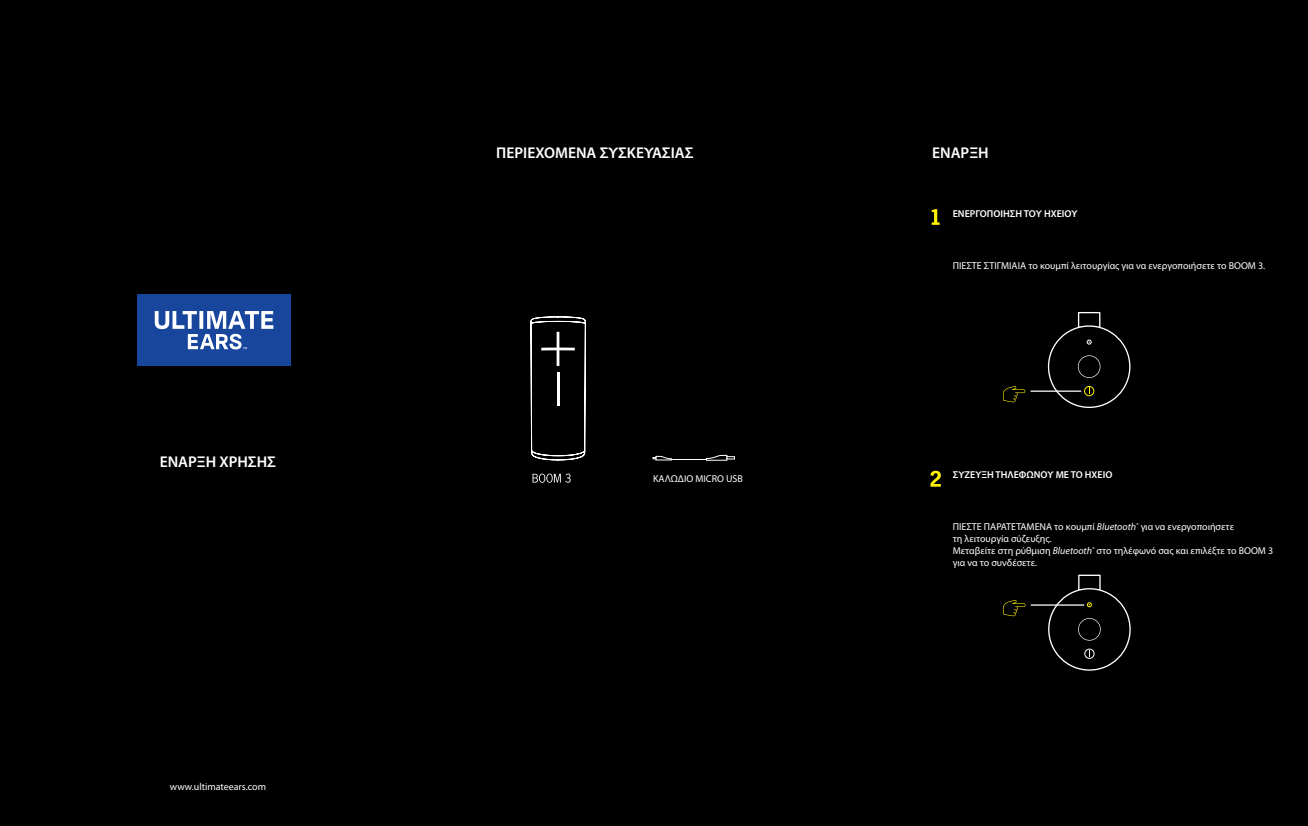
<style>
.page{position:relative;width:1308px;height:826px;background:#fff}
.page>*{position:absolute;margin:0;border:0;box-sizing:border-box;transform-origin:0 0}
.t1{font:600 15.62px "Myriad Pro";color:#fff}
.t2{font:10px/12px "Myriad Pro";color:#fff}
.t3{font:600 10px "Myriad Pro";color:#fff}
.t4{font:italic 5.88px "Myriad Pro";color:#fff}
.s1{font-style:italic}
</style>
<div class="page">
<div style="left:0;top:0;width:1307px;height:826px;background:#000001"></div>
<div style="left:138px;top:294px;width:153px;height:71px;background:#18469d"></div>
<svg style="left:155px;top:311px;width:118px;height:38px"></svg>
<svg style="left:705px;top:455px;width:30px;height:6px"></svg>
<hr style="left:670px;top:459px;width:36px;height:1px;background:#fff">
<svg style="left:652px;top:456px;width:20px;height:4px"></svg>
<svg style="left:931px;top:209px;width:8px;height:16px"></svg>
<svg style="left:930px;top:470px;width:11px;height:16px"></svg>
<svg style="left:1003px;top:386px;width:22px;height:16px"></svg>
<div style="left:1078px;top:312px;width:22px;height:16px;border:1px solid #fff"></div>
<div style="left:1048px;top:326px;width:81px;height:81px;background:#000001;border-radius:50%"></div>
<div style="left:1047px;top:325px;width:83px;height:83px;border:1px solid #fff;border-radius:50%"></div>
<div style="left:1084px;top:386px;width:10px;height:10px;border:1px solid #fff101;border-radius:50%"></div>
<svg style="left:1087px;top:340px;width:4px;height:4px"></svg>
<svg style="left:1078px;top:355px;width:22px;height:23px"></svg>
<hr style="left:1030px;top:390px;width:51px;height:2px;background:#fff">
<div style="left:1078px;top:574px;width:22px;height:17px;border:1px solid #fff"></div>
<div style="left:1048px;top:588px;width:82px;height:82px;background:#000001;border-radius:50%"></div>
<div style="left:1048px;top:588px;width:82px;height:82px;border:1px solid #fff;border-radius:50%"></div>
<div style="left:1084px;top:649px;width:10px;height:9px;border:1px solid #fff;border-radius:50%"></div>
<svg style="left:1087px;top:602px;width:4px;height:5px"></svg>
<svg style="left:1078px;top:618px;width:22px;height:22px"></svg>
<svg style="left:1003px;top:600px;width:22px;height:16px"></svg>
<hr style="left:1030px;top:604px;width:54px;height:1px;background:#fff">
<svg style="left:532px;top:473px;width:38px;height:10px"></svg>
<svg style="left:530px;top:316px;width:56px;height:144px"></svg>
<hr style="left:556px;top:372px;width:3px;height:34px;background:#fff">
<p class="t1" style="left:160px;top:452px;width:118px">ΕΝΑΡΞΗ ΧΡΗΣΗΣ</p>
<p class="t2" style="left:170px;top:780px;width:98px">www.ultimateears.com</p>
<p class="t1" style="left:496px;top:143px;width:199px">ΠΕΡΙΕΧΟΜΕΝΑ ΣΥΣΚΕΥΑΣΙΑΣ</p>
<p class="t2" style="left:653px;top:472px;width:91px">ΚΑΛΩΔΙΟ MICRO USB</p>
<p class="t1" style="left:932px;top:143px;width:58px">ΕΝΑΡΞΗ</p>
<p class="t3" style="left:952px;top:207px;width:126px">ΕΝΕΡΓΟΠΟΙΗΣΗ ΤΟΥ ΗΧΕΙΟΥ</p>
<p class="t2" style="left:952px;top:259px;width:314px">ΠΙΕΣΤΕ ΣΤΙΓΜΙΑΙΑ το κουμπί λειτουργίας για να ενεργοποιήσετε το BOOM 3.</p>
<p class="t3" style="left:952px;top:468px;width:161px">ΣΥΖΕΥΞΗ ΤΗΛΕΦΩΝΟΥ ΜΕ ΤΟ ΗΧΕΙΟ</p>
<p class="t4" style="left:1136px;top:521px;width:4px">R</p>
<p class="t2" style="left:952px;top:521px;width:283px">ΠΙΕΣΤΕ ΠΑΡΑΤΕΤΑΜΕΝΑ το κουμπί <span class="s1">Bluetooth</span> για να ενεργοποιήσετε τη λειτουργία σύζευξης.</p>
<p class="t4" style="left:1092px;top:545px;width:4px">R</p>
<p class="t2" style="left:952px;top:545px;width:322px">Μεταβείτε στη ρύθμιση <span class="s1">Bluetooth</span> στο τηλέφωνό σας και επιλέξτε το BOOM 3 για να το συνδέσετε.</p>
</div>
